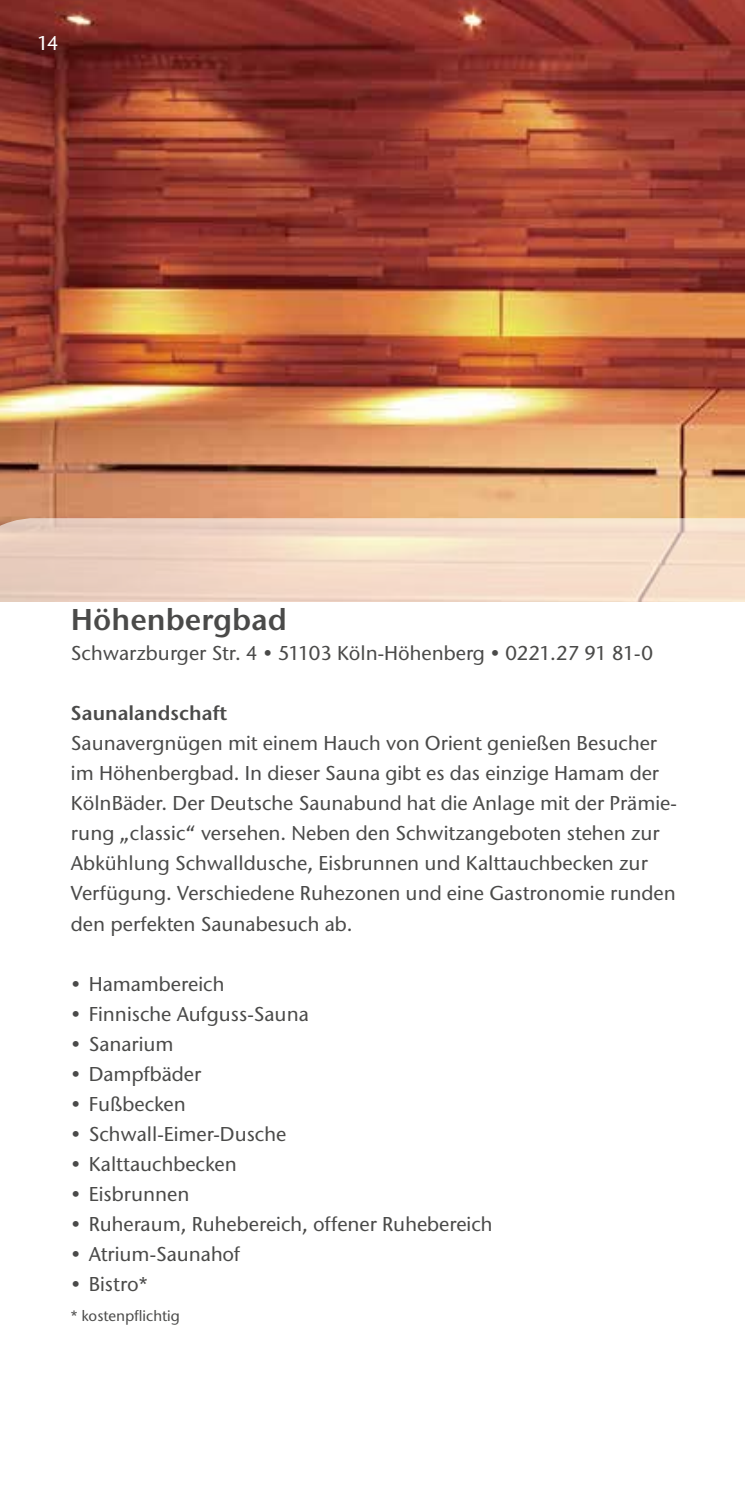
<style>
.page{position:relative;width:745px;height:1489px;background:#fff}
.page>*{position:absolute;margin:0;border:0;box-sizing:border-box;transform-origin:0 0}
.t1{font:600 30px "Stone Sans ITC Pro";color:#4a4a49}
.t2{font:500 20px/30px "Stone Sans ITC Std";color:#4a4a49}
.t3{font:600 20px "Stone Sans ITC Pro";color:#4a4a49}
.t4{font:500 20px "Stone Sans ITC Std";color:#fff}
.t5{font:500 15px "Stone Sans ITC Std";color:#4a4a49}
.s1{font-family:"Stone Sans ITC Pro";font-weight:600}
</style>
<div class="page">
<img style="left:0;top:0;width:744px;height:518px">
<svg style="left:0;top:518px;width:744px;height:84px;background:#f1d8c6"></svg>
<p class="t4" style="left:37px;top:31px;width:23px">14</p>
<h1 class="t1" style="left:71px;top:601px;width:217px">Höhenbergbad</h1>
<p class="t2" style="left:71px;top:638px;width:583px">Schwarzburger Str. 4 <span class="s1">•</span> 51103 Köln-Höhenberg <span class="s1">•</span> 0221.27 91 81-0</p>
<p class="t3" style="left:71px;top:700px;width:158px">Saunalandschaft</p>
<p class="t2" style="left:71px;top:728px;width:607px">Saunavergnügen mit einem Hauch von Orient genießen Besucher im Höhenbergbad. In dieser Sauna gibt es das einzige Hamam der KölnBäder. Der Deutsche Saunabund hat die Anlage mit der Prämie&shy;rung „classic“ versehen. Neben den Schwitzangeboten stehen zur Abkühlung Schwalldusche, Eisbrunnen und Kalttauchbecken zur Verfügung. Verschiedene Ruhezonen und eine Gastronomie runden den perfekten Saunabesuch ab.</p>
<p class="t2" style="left:71px;top:968px;width:155px">• Hamambereich</p>
<p class="t2" style="left:71px;top:998px;width:239px">• Finnische Aufguss-Sauna</p>
<p class="t2" style="left:71px;top:1028px;width:104px">• Sanarium</p>
<p class="t2" style="left:71px;top:1058px;width:132px">• Dampfbäder</p>
<p class="t2" style="left:71px;top:1088px;width:116px">• Fußbecken</p>
<p class="t2" style="left:71px;top:1118px;width:217px">• Schwall-Eimer-Dusche</p>
<p class="t2" style="left:71px;top:1148px;width:167px">• Kalttauchbecken</p>
<p class="t2" style="left:71px;top:1178px;width:120px">• Eisbrunnen</p>
<p class="t2" style="left:71px;top:1208px;width:423px">• Ruheraum, Ruhebereich, offener Ruhebereich</p>
<p class="t2" style="left:71px;top:1238px;width:171px">• Atrium-Saunahof</p>
<p class="t2" style="left:71px;top:1268px;width:78px">• Bistro*</p>
<p class="t5" style="left:71px;top:1306px;width:110px">* kostenpflichtig</p>
</div>
